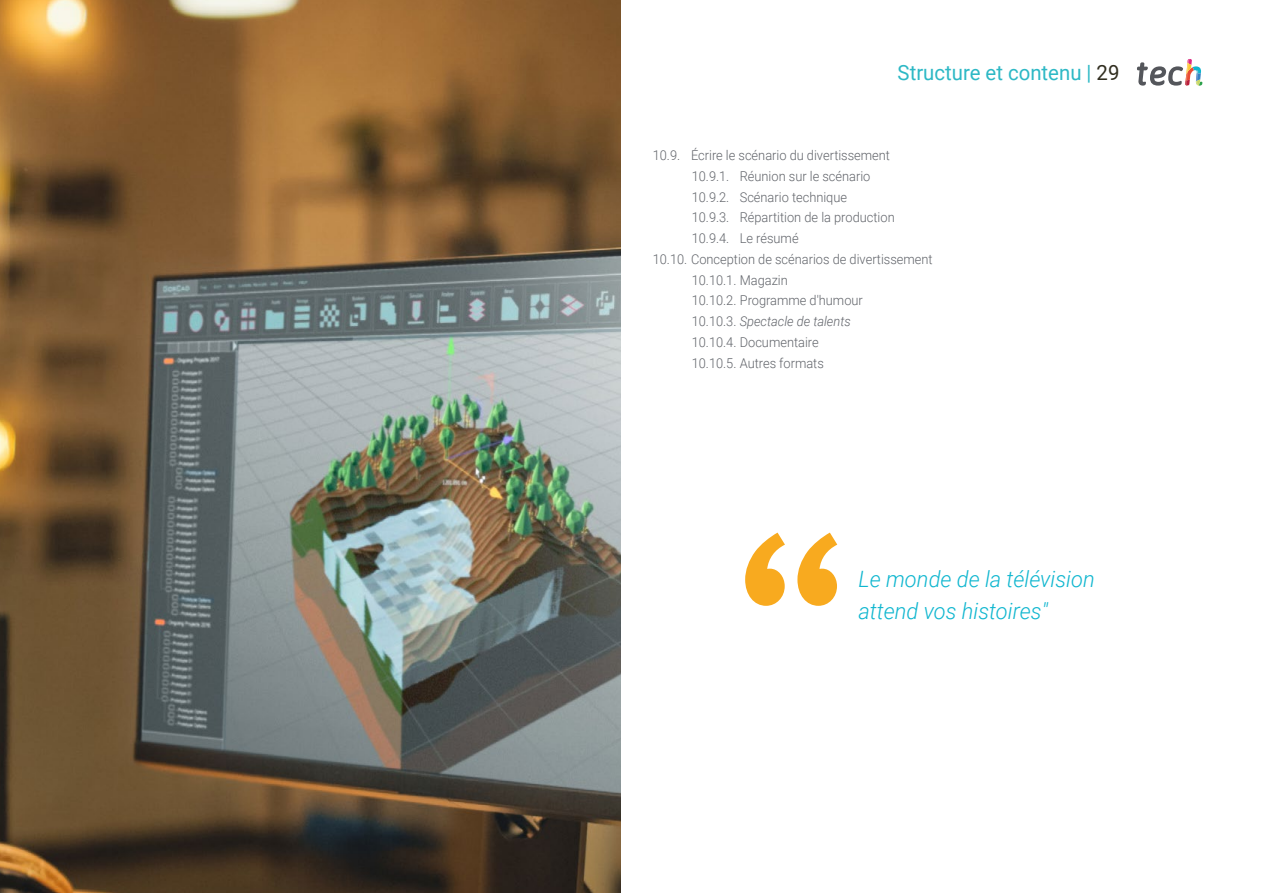
<style>
.page{position:relative;width:1263px;height:893px;background:#fff}
.page>*{position:absolute;margin:0;border:0;box-sizing:border-box;transform-origin:0 0}
.t1{font:italic 300 22.5px/31.5px "Roboto";color:#0fb6cf}
.t2{font:21px "Roboto";color:#2db8c5}
.t3{font:300 13.5px "Roboto";color:#61646a;scale:.95 1}
.t4{font:italic 300 13.5px "Roboto";color:#61646a;scale:.95 1}
.s1{color:#312e20}
.s2{font-style:normal}
</style>
<div class="page">
<img style="left:0;top:0;width:621px;height:893px">
<svg style="left:1137px;top:59px;width:65px;height:27px"></svg>
<svg style="left:745px;top:533px;width:92px;height:73px"></svg>
<h2 class="t2" style="left:898px;top:57px;width:223px">Structure et contenu | <span class="s1">29</span></h2>
<p class="t3" style="left:653px;top:146px;width:251px">10.9. Écrire le scénario du divertissement</p>
<p class="t3" style="left:692px;top:167px;width:190px">10.9.1. Réunion sur le scénario</p>
<p class="t3" style="left:692px;top:187px;width:165px">10.9.2. Scénario technique</p>
<p class="t3" style="left:692px;top:208px;width:215px">10.9.3. Répartition de la production</p>
<p class="t3" style="left:692px;top:229px;width:114px">10.9.4. Le résumé</p>
<p class="t3" style="left:653px;top:249px;width:296px">10.10. Conception de scénarios de divertissement</p>
<p class="t3" style="left:692px;top:270px;width:103px">10.10.1. Magazin</p>
<p class="t3" style="left:692px;top:291px;width:182px">10.10.2. Programme d'humour</p>
<p class="t4" style="left:692px;top:312px;width:169px"><span class="s2">10.10.3.</span> Spectacle de talents</p>
<p class="t3" style="left:692px;top:332px;width:135px">10.10.4. Documentaire</p>
<p class="t3" style="left:692px;top:353px;width:141px">10.10.5. Autres formats</p>
<h1 class="t1" style="left:858px;top:562px;width:238px">Le monde de la télévision attend vos histoires"</h1>
</div>
